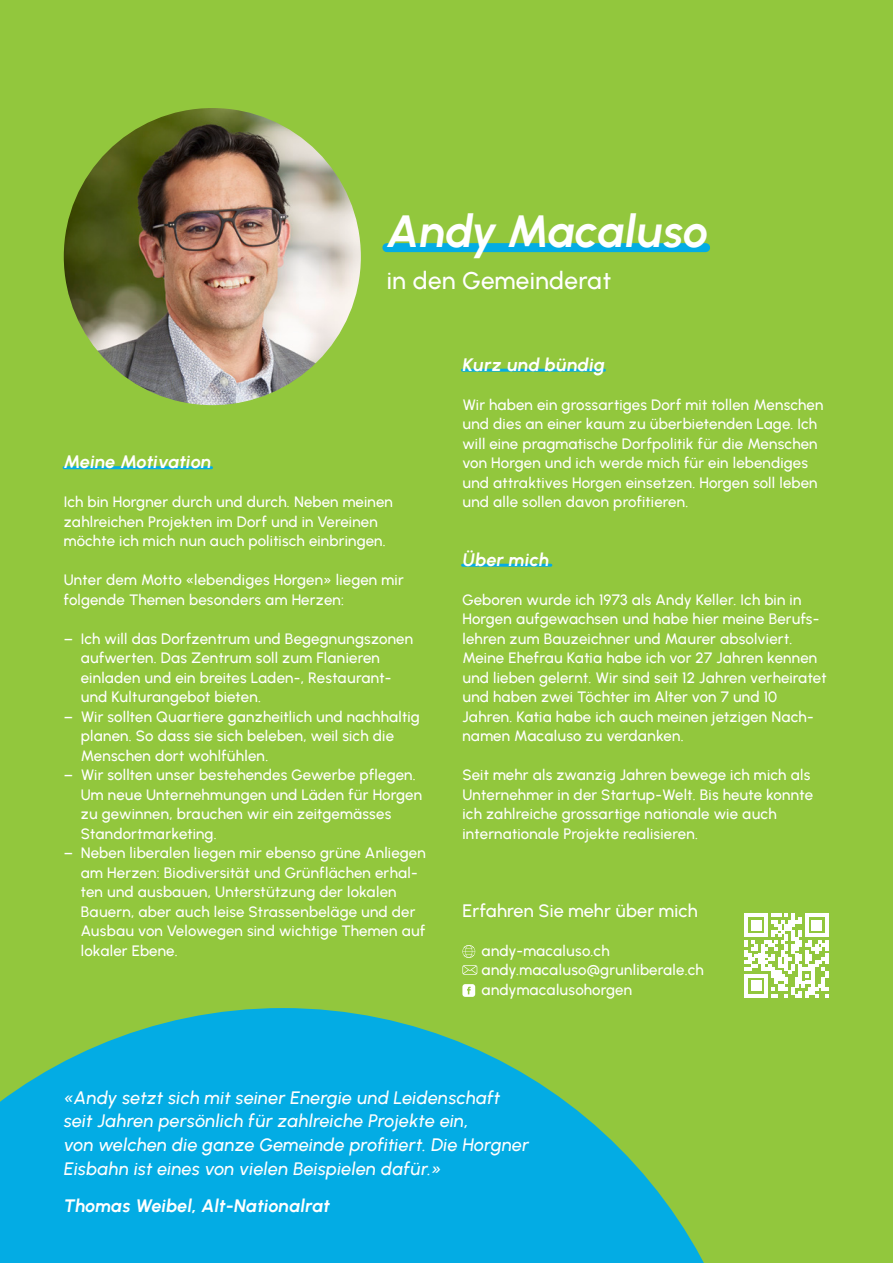
<style>
.page{position:relative;width:893px;height:1263px;background:#92c73d}
.page>*{position:absolute;margin:0;border:0;box-sizing:border-box;transform-origin:0 0}
._03_Liste{font:italic 800 45px "Urbanist";letter-spacing:-.01em;color:#fff}
._11_RS-Titel{font:600 24.3px "Urbanist";letter-spacing:.015em;color:#fff}
._12_RS-Lauftext{font:italic 600 18px/24px "Urbanist";letter-spacing:.01em;color:#fff}
._11_RS-Titel-2{font:italic 800 18px "Urbanist";letter-spacing:.01em;color:#fff}
._12_RS-Lauftext-2{font:italic 800 18px "Urbanist";letter-spacing:.005em;color:#fff}
._13_RS-2_UT{font:600 18px "Urbanist";letter-spacing:.005em;color:#fff}
._12_RS-Lauftext-3{font:600 15px/19.5px "Urbanist";letter-spacing:.01em;color:#fff}
</style>
<div class="page">
<svg style="left:0;top:1008px;width:704px;height:255px;fill:#03ace4"></svg>
<div style="left:387px;top:243px;width:319px;height:9px;background:#03ace4"></div>
<hr style="left:64px;top:466px;width:148px;height:3px;background:#03ace4">
<hr style="left:462px;top:369px;width:142px;height:3px;background:#03ace4">
<hr style="left:463px;top:564px;width:88px;height:3px;background:#03ace4">
<img style="left:64px;top:108px;width:297px;height:297px;border-radius:149px">
<svg style="left:462px;top:945px;width:13px;height:13px"></svg>
<svg style="left:462px;top:965px;width:15px;height:10px"></svg>
<svg style="left:462px;top:984px;width:13px;height:13px"></svg>
<svg style="left:744px;top:913px;width:84px;height:84px"></svg>
<p class="_03_Liste" style="left:387px;top:204px;width:323px">Andy Macaluso</p>
<p class="_11_RS-Titel" style="left:387px;top:265px;width:226px">in den Gemeinderat</p>
<p class="_11_RS-Titel-2" style="left:64px;top:451px;width:149px">Meine Motivation</p>
<p class="_12_RS-Lauftext-3" style="left:64px;top:492px;width:331px">Ich bin Horgner durch und durch. Neben meinen zahlreichen Projekten im Dorf und in Vereinen möchte ich mich nun auch politisch einbringen.</p>
<p class="_12_RS-Lauftext-3" style="left:64px;top:570px;width:341px">Unter dem Motto «lebendiges Horgen» liegen mir folgende Themen besonders am Herzen:</p>
<p class="_12_RS-Lauftext-3" style="left:81px;top:629px;width:334px;text-indent:-17px">– Ich will das Dorfzentrum und Begegnungszonen aufwerten. Das Zentrum soll zum Flanieren einladen und ein breites Laden-, Restaurant&shy;und Kulturangebot bieten.</p>
<p class="_12_RS-Lauftext-3" style="left:81px;top:707px;width:341px;text-indent:-17px">– Wir sollten Quartiere ganzheitlich und nachhaltig planen. So dass sie sich beleben, weil sich die<br>Menschen dort wohlfühlen.</p>
<p class="_12_RS-Lauftext-3" style="left:81px;top:765px;width:343px;text-indent:-17px">– Wir sollten unser bestehendes Gewerbe pflegen.<br>Um neue Unternehmungen und Läden für Horgen zu gewinnen, brauchen wir ein zeitgemässes Standortmarketing.</p>
<p class="_12_RS-Lauftext-3" style="left:81px;top:843px;width:347px;text-indent:-17px">– Neben liberalen liegen mir ebenso grüne Anliegen am Herzen: Biodiversität und Grünflächen erhal&shy;ten und ausbauen, Unterstützung der lokalen Bauern, aber auch leise Strassenbeläge und der Ausbau von Velowegen sind wichtige Themen auf lokaler Ebene.</p>
<p class="_11_RS-Titel-2" style="left:462px;top:353px;width:144px">Kurz und bündig</p>
<p class="_12_RS-Lauftext-3" style="left:462px;top:395px;width:363px">Wir haben ein grossartiges Dorf mit tollen Menschen und dies an einer kaum zu überbietenden Lage. Ich will eine pragmatische Dorfpolitik für die Menschen von Horgen und ich werde mich für ein lebendiges und attraktives Horgen einsetzen. Horgen soll leben und alle sollen davon profitieren.</p>
<p class="_11_RS-Titel-2" style="left:462px;top:548px;width:88px">Über mich</p>
<p class="_12_RS-Lauftext-3" style="left:462px;top:590px;width:366px">Geboren wurde ich 1973 als Andy Keller. Ich bin in Horgen aufgewachsen und habe hier meine Berufs&shy;lehren zum Bauzeichner und Maurer absolviert.<br>Meine Ehefrau Katia habe ich vor 27 Jahren kennen und lieben gelernt. Wir sind seit 12 Jahren verheiratet und haben zwei Töchter im Alter von 7 und 10<br>Jahren. Katia habe ich auch meinen jetzigen Nach&shy;namen Macaluso zu verdanken.</p>
<p class="_12_RS-Lauftext-3" style="left:462px;top:765px;width:352px">Seit mehr als zwanzig Jahren bewege ich mich als Unternehmer in der Startup-Welt. Bis heute konnte ich zahlreiche grossartige nationale wie auch internationale Projekte realisieren.</p>
<p class="_13_RS-2_UT" style="left:462px;top:899px;width:237px">Erfahren Sie mehr über mich</p>
<p class="_12_RS-Lauftext-3" style="left:482px;top:941px;width:130px">andy-macaluso.ch</p>
<p class="_12_RS-Lauftext-3" style="left:482px;top:960px;width:224px">andy.macaluso@grunliberale.ch</p>
<p class="_12_RS-Lauftext-3" style="left:482px;top:980px;width:152px">andymacalusohorgen</p>
<p class="_12_RS-Lauftext" style="left:64px;top:1085px;width:466px">«Andy setzt sich mit seiner Energie und Leidenschaft seit Jahren persönlich für zahlreiche Projekte ein,<br>von welchen die ganze Gemeinde profitiert. Die Horgner Eisbahn ist eines von vielen Beispielen dafür.»</p>
<p class="_12_RS-Lauftext-2" style="left:64px;top:1195px;width:268px">Thomas Weibel, Alt-Nationalrat</p>
</div>
